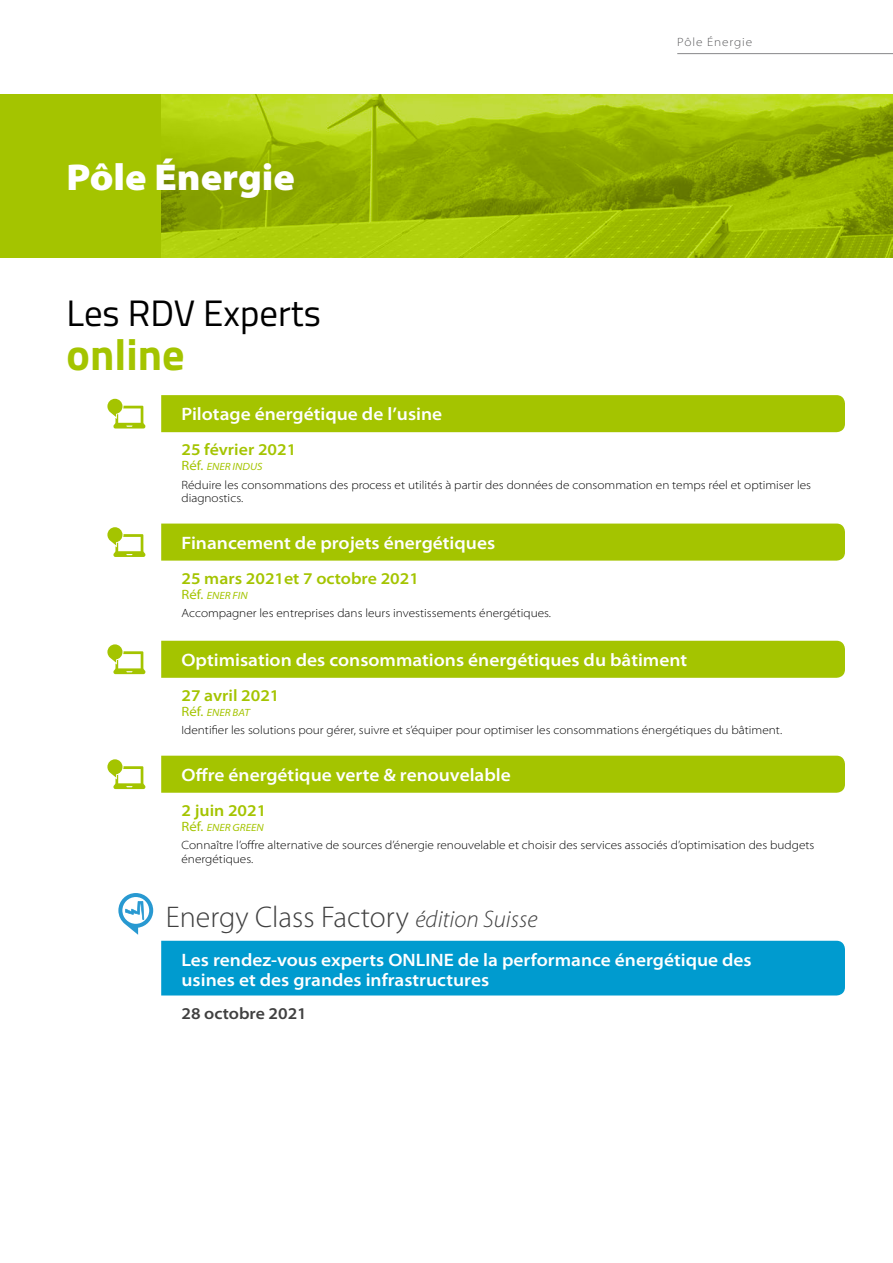
<style>
.page{position:relative;width:893px;height:1263px;background:#fff}
.page>*{position:absolute;margin:0;border:0;box-sizing:border-box;transform-origin:0 0}
.t1{font:700 44.1px "Titillium Web";color:#a4c400}
.t2{font:900 semi-expanded 37.5px "Myriad Pro";color:#fff}
.t3{font:36.75px "Titillium Web";color:#000}
.t4{font:300 30px "Myriad Pro";color:#404040}
.t5{font:600 semi-expanded 18px/19.5px "Myriad Pro";color:#fff}
.t6{font:600 semi-expanded 16.5px "Myriad Pro";color:#a4c400}
.t7{font:600 semi-expanded 16.5px "Myriad Pro";color:#404040}
.t8{font:300 semi-expanded 12px/13.5px "Myriad Pro";color:#000}
.t9{font:300 semi-expanded 12px "Myriad Pro";letter-spacing:.075em;color:#58585a}
.t10{font:italic semi-expanded 10.5px "Myriad Pro";color:#a4c400}
.s1{font-style:normal;font-size:13.5px}
.s2{font-style:italic;font-size:24px}
</style>
<div class="page">
<hr style="left:677px;top:53px;width:216px;height:1px;background:#87888a">
<div style="left:161px;top:395px;width:684px;height:37px;background:#a4c400"></div>
<div style="left:161px;top:523px;width:684px;height:38px;background:#a4c400"></div>
<div style="left:161px;top:641px;width:684px;height:37px;background:#a4c400"></div>
<div style="left:161px;top:756px;width:684px;height:37px;background:#a4c400"></div>
<svg style="left:107px;top:399px;width:38px;height:29px"></svg>
<svg style="left:107px;top:527px;width:38px;height:30px"></svg>
<svg style="left:107px;top:644px;width:38px;height:30px"></svg>
<svg style="left:107px;top:759px;width:38px;height:30px"></svg>
<div style="left:0;top:94px;width:893px;height:163px;background:#a4c400"></div>
<img style="left:161px;top:94px;width:732px;height:163px">
<div style="left:161px;top:941px;width:684px;height:54px;background:#009bcf"></div>
<svg style="left:118px;top:893px;width:35px;height:42px"></svg>
<h2 class="t2" style="left:67px;top:156px;width:230px">Pôle Énergie</h2>
<h3 class="t3" style="left:67px;top:286px;width:256px">Les RDV Experts</h3>
<h1 class="t1" style="left:67px;top:321px;width:120px">online</h1>
<h3 class="t5" style="left:182px;top:405px;width:262px">Pilotage énergétique de l’usine</h3>
<h3 class="t6" style="left:182px;top:440px;width:116px">25 février 2021</h3>
<p class="t10" style="left:182px;top:461px;width:82px"><span class="s1">Réf.</span> ENER INDUS</p>
<p class="t9" style="left:677px;top:35px;width:76px">Pôle Énergie</p>
<p class="t8" style="left:182px;top:478px;width:631px">Réduire les consommations des process et utilités à partir des données de consommation en temps réel et optimiser les diagnostics.</p>
<h3 class="t5" style="left:182px;top:533px;width:315px">Financement de projets énergétiques</h3>
<h3 class="t6" style="left:182px;top:569px;width:239px">25 mars 2021et 7 octobre 2021</h3>
<p class="t10" style="left:182px;top:589px;width:68px"><span class="s1">Réf.</span> ENER FIN</p>
<p class="t8" style="left:182px;top:607px;width:371px">Accompagner les entreprises dans leurs investissements énergétiques.</p>
<h3 class="t5" style="left:182px;top:650px;width:507px">Optimisation des consommations énergétiques du bâtiment</h3>
<h3 class="t6" style="left:182px;top:686px;width:99px">27 avril 2021</h3>
<p class="t10" style="left:182px;top:707px;width:70px"><span class="s1">Réf.</span> ENER BAT</p>
<p class="t8" style="left:182px;top:724px;width:602px">Identifier les solutions pour gérer, suivre et s’équiper pour optimiser les consommations énergétiques du bâtiment.</p>
<h3 class="t5" style="left:182px;top:765px;width:331px">Offre énergétique verte &amp; renouvelable</h3>
<h3 class="t6" style="left:182px;top:801px;width:86px">2 juin 2021</h3>
<p class="t10" style="left:182px;top:821px;width:84px"><span class="s1">Réf.</span> ENER GREEN</p>
<p class="t8" style="left:182px;top:839px;width:634px">Connaître l’offre alternative de sources d’énergie renouvelable et choisir des services associés d’optimisation des budgets énergétiques.</p>
<h3 class="t4" style="left:166px;top:900px;width:373px">Energy Class Factory <span class="s2">édition Suisse</span></h3>
<h3 class="t5" style="left:182px;top:950px;width:572px">Les rendez-vous experts ONLINE de la performance énergétique des usines et des grandes infrastructures</h3>
<h3 class="t7" style="left:182px;top:1004px;width:127px">28 octobre 2021</h3>
</div>
